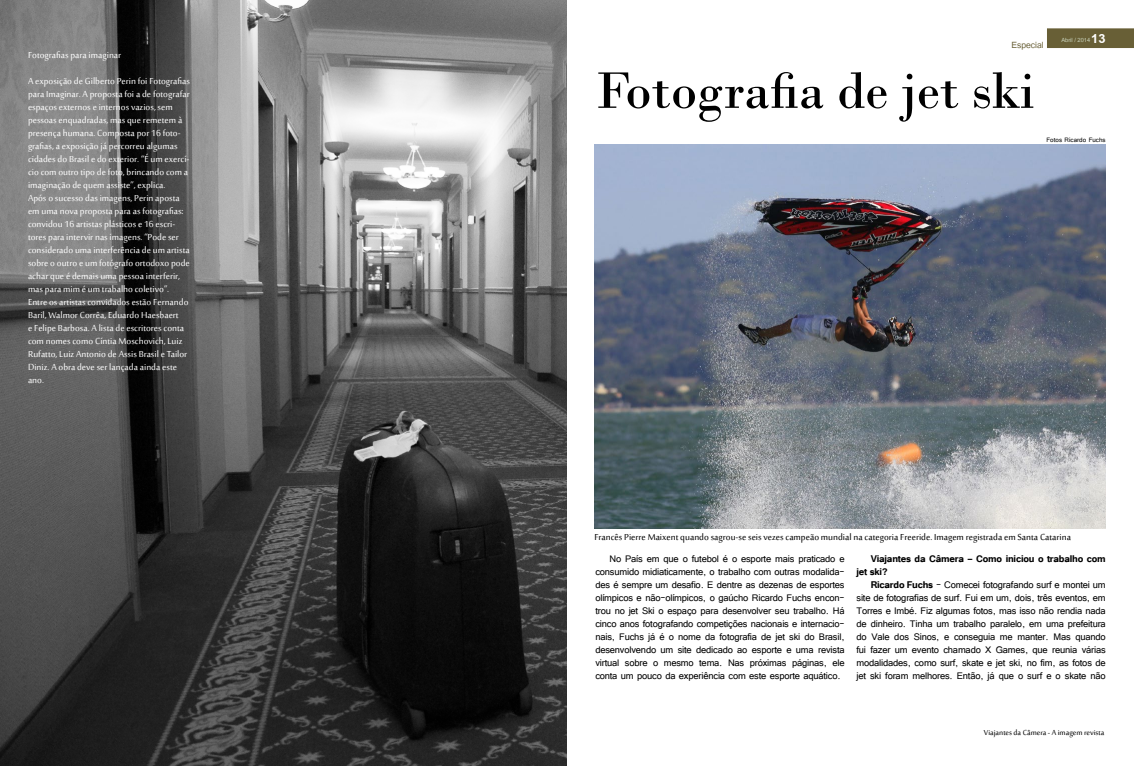
<style>
.page{position:relative;width:1134px;height:766px;background:#fff}
.page>*{position:absolute;margin:0;border:0;box-sizing:border-box;transform-origin:0 0}
.t1{font:54px "Bodoni";letter-spacing:-.01em;color:#000}
.t2{font:700 18px "Utsaah";color:#fff}
.t3{font:12px/13px "Tunga";letter-spacing:-.015em;color:#000;text-align:justify}
.t4{font:12px/13px "Sakkal Majalla";color:#fff}
.t5{font:12px "Sakkal Majalla";color:#000}
.t6{font:700 12px/13px "Tunga";letter-spacing:-.015em;color:#000}
.t7{font:12px "Utsaah";color:#685f36}
.t8{font:10px "Sakkal Majalla";color:#000}
.t9{font:8px "Tunga";color:#000}
.t10{font:8px "Utsaah";color:#cad4bd}
.s1{font-weight:700}
</style>
<div class="page">
<img style="left:0;top:0;width:567px;height:765px">
<div style="left:1047px;top:29px;width:86px;height:19px;background:#685f36"></div>
<div style="left:1047px;top:28px;width:87px;height:20px;border:1px solid #685f36"></div>
<img style="left:594px;top:144px;width:512px;height:384px">
<p class="t4" style="left:28px;top:43px;width:164px;line-height:26px">Fotografias para imaginar<br>A exposição de Gilberto Perin foi Fotografias</p>
<p class="t4" style="left:28px;top:88px;width:163px">para Imaginar. A proposta foi a de fotografar espaços externos e internos vazios, sem pessoas enquadradas, mas que remetem à presença humana. Composta por 16 foto&shy;grafias, a exposição já percorreu algumas cidades do Brasil e do exterior. “É um exercí&shy;cio com outro tipo de foto, brincando com a imaginação de quem assiste”, explica.<br>Após o sucesso das imagens, Perin aposta em uma nova proposta para as fotografias: convidou 16 artistas plásticos e 16 escri&shy;tores para intervir nas imagens. “Pode ser considerado uma interferência de um artista sobre o outro e um fotógrafo ortodoxo pode achar que é demais uma pessoa interferir, mas para mim é um trabalho coletivo”.<br>Entre os artistas convidados estão Fernando Baril, Walmor Corrêa, Eduardo Haesbaert<br>e Felipe Barbosa. A lista de escritores conta com nomes como Cíntia Moschovich, Luiz Rufatto, Luiz Antonio de Assis Brasil e Tailor Diniz. A obra deve ser lançada ainda este ano.</p>
<p class="t7" style="left:1011px;top:39px;width:34px">Especial</p>
<h1 class="t1" style="left:595px;top:58px;width:440px">Fotografia de jet ski</h1>
<h2 class="t2" style="left:1091px;top:29px;width:16px">13</h2>
<p class="t10" style="left:1061px;top:36px;width:30px">Abril / 2014</p>
<p class="t9" style="left:1046px;top:134px;width:61px">Fotos Ricardo Fuchs</p>
<p class="t5" style="left:594px;top:530px;width:478px">Francês Pierre Maixent quando sagrou-se seis vezes campeão mundial na categoria Freeride. Imagem registrada em Santa Catarina</p>
<p class="t3" style="left:595px;top:551px;width:251px;text-indent:14px">No País em que o futebol é o esporte mais praticado e consumido midiaticamente, o trabalho com outras modalida&shy;des é sempre um desafio. E dentre as dezenas de esportes olímpicos e não-olímpicos, o gaúcho Ricardo Fuchs encon&shy;trou no jet Ski o espaço para desenvolver seu trabalho. Há cinco anos fotografando competições nacionais e internacio&shy;nais, Fuchs já é o nome da fotografia de jet ski do Brasil, desenvolvendo um site dedicado ao esporte e uma revista virtual sobre o mesmo tema. Nas próximas páginas, ele conta um pouco da experiência com este esporte aquático.</p>
<p class="t6" style="left:856px;top:551px;width:251px;text-indent:14px">Viajantes da Câmera – Como iniciou o trabalho com jet ski?</p>
<p class="t3" style="left:856px;top:577px;width:251px;text-indent:14px"><span class="s1">Ricardo Fuchs</span> – Comecei fotografando surf e montei um site de fotografias de surf. Fui em um, dois, três eventos, em Torres e Imbé. Fiz algumas fotos, mas isso não rendia nada de dinheiro. Tinha um trabalho paralelo, em uma prefeitura do Vale dos Sinos, e conseguia me manter. Mas quando fui fazer um evento chamado X Games, que reunia várias modalidades, como surf, skate e jet ski, no fim, as fotos de jet ski foram melhores. Então, já que o surf e o skate não</p>
<p class="t8" style="left:984px;top:726px;width:122px">Viajantes da Câmera - A imagem revista</p>
</div>
